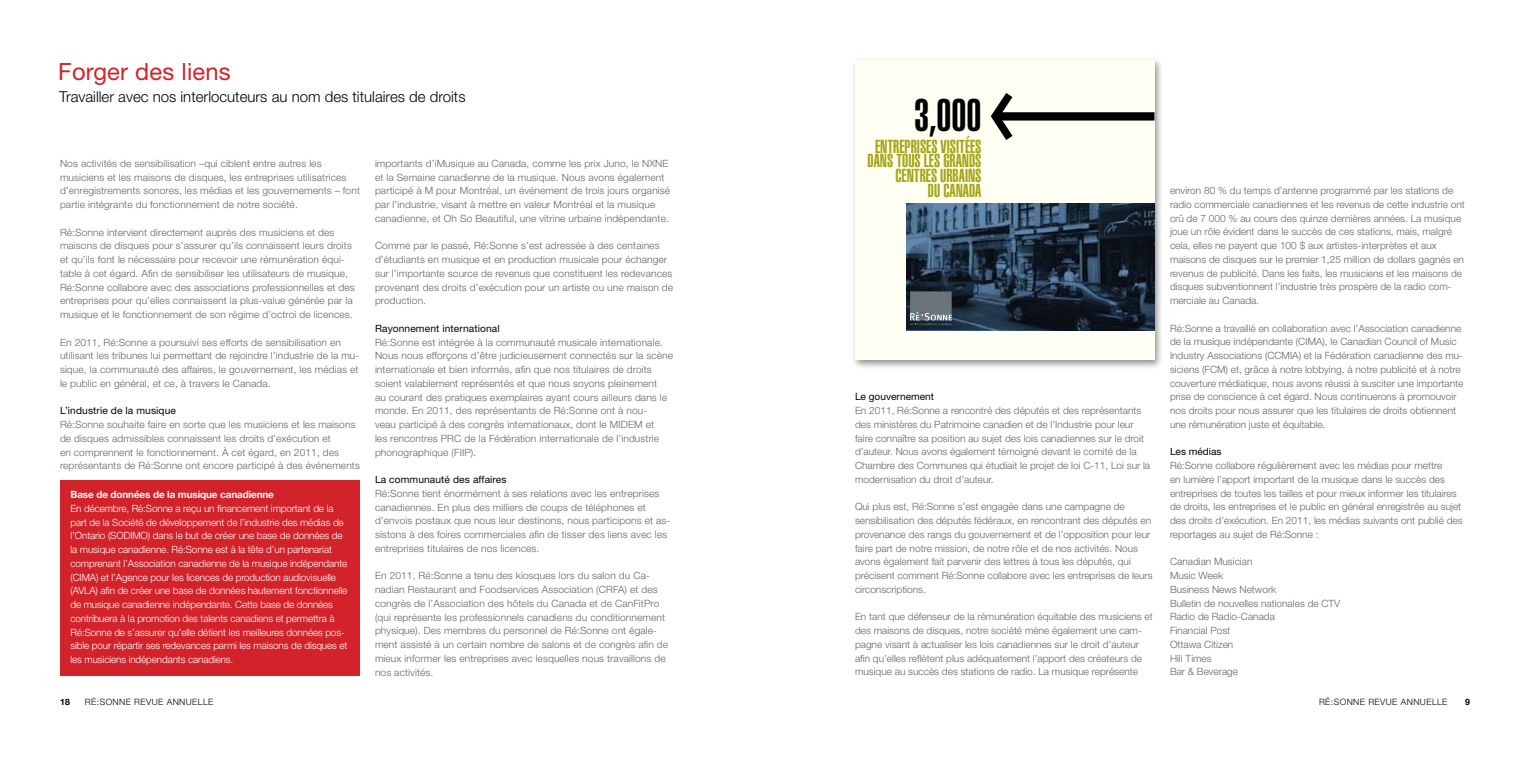
<style>
.page{position:relative;width:1530px;height:765px;background:#fff}
.page>*{position:absolute;margin:0;border:0;box-sizing:border-box;transform-origin:0 0}
.t1{font:900 extra-condensed 45px "Helvetica";color:#000}
.t2{font:23.75px "Helvetica Neue";letter-spacing:.01em;color:#d2232a}
.t3{font:900 extra-condensed 18.5px/15px "Helvetica";color:#a3a510;text-align:right}
.t4{font:300 15px "Helvetica Neue";color:#000}
.t5{font:300 10px/13.8px "Helvetica Neue";letter-spacing:.01em;color:#636466}
.t6{font:300 10px/13.8px "Helvetica Neue";letter-spacing:-.01em;color:#fff}
.t7{font:10px "Helvetica Neue";letter-spacing:.01em;color:#000}
.t8{font:700 10px "Helvetica Neue";letter-spacing:-.01em;color:#fff}
.t9{font:300 8.75px "Helvetica Neue";letter-spacing:.05em;color:#000}
.t10{font:700 8.75px "Helvetica Neue";color:#000}
</style>
<div class="page">
<div style="left:851px;top:56px;width:313px;height:313px;background:#000;opacity:.45"></div>
<div style="left:855px;top:61px;width:299px;height:299px;background:#fffef2"></div>
<img style="left:906px;top:203px;width:248px;height:127px">
<div style="left:999px;top:112px;width:155px;height:9px;background:#020202"></div>
<svg style="left:990px;top:93px;width:30px;height:47px"></svg>
<svg style="left:910px;top:291px;width:42px;height:34px"></svg>
<div style="left:60px;top:480px;width:300px;height:195px;background:#d2232a"></div>
<h2 class="t2" style="left:58px;top:57px;width:174px">Forger des liens</h2>
<h3 class="t4" style="left:59px;top:87px;width:408px">Travailler avec nos interlocuteurs au nom des titulaires de droits</h3>
<p class="t5" style="left:60px;top:156px;width:302px">Nos activités de sensibilisation –qui ciblent entre autres les musiciens et les maisons de disques, les entreprises utilisatrices d’enregistrements sonores, les médias et les gouvernements – font partie intégrante du fonctionnement de notre société.</p>
<p class="t5" style="left:60px;top:225px;width:296px">Ré:Sonne intervient directement auprès des musiciens et des maisons de disques pour s’assurer qu’ils connaissent leurs droits et qu’ils font le nécessaire pour recevoir une rémunération équi&shy;table à cet égard. Afin de sensibiliser les utilisateurs de musique, Ré:Sonne collabore avec des associations professionnelles et des entreprises pour qu’elles connaissent la plus-value générée par la musique et le fonctionnement de son régime d’octroi de licences.</p>
<p class="t5" style="left:60px;top:335px;width:301px">En 2011, Ré:Sonne a poursuivi ses efforts de sensibilisation en utilisant les tribunes lui permettant de rejoindre l’industrie de la mu&shy;sique, la communauté des affaires, le gouvernement, les médias et le public en général, et ce, à travers le Canada.</p>
<p class="t7" style="left:60px;top:405px;width:118px">L’industrie de la musique</p>
<p class="t5" style="left:60px;top:417px;width:301px">Ré:Sonne souhaite faire en sorte que les musiciens et les maisons de disques admissibles connaissent les droits d’exécution et<br>en comprennent le fonctionnement. À cet égard, en 2011, des représentants de Ré:Sonne ont encore participé à des événements</p>
<p class="t8" style="left:71px;top:488px;width:205px">Base de données de la musique canadienne</p>
<p class="t6" style="left:71px;top:501px;width:279px">En décembre, Ré:Sonne a reçu un financement important de la part de la Société de développement de l’industrie des médias de l’Ontario (SODIMO) dans le but de créer une base de données de la musique canadienne. Ré:Sonne est à la tête d’un partenariat comprenant l’Association canadienne de la musique indépendante (CIMA) et l’Agence pour les licences de production audiovisuelle (AVLA) afin de créer une base de données hautement fonctionnelle de musique canadienne indépendante. Cette base de données contribuera à la promotion des talents canadiens et permettra à Ré:Sonne de s’assurer qu’elle détient les meilleures données pos&shy;sible pour répartir ses redevances parmi les maisons de disques et les musiciens indépendants canadiens.</p>
<p class="t10" style="left:60px;top:696px;width:12px">18</p>
<p class="t9" style="left:85px;top:697px;width:130px">RÉ:SONNE REVUE ANNUELLE</p>
<p class="t5" style="left:375px;top:156px;width:297px">importants d’iMusique au Canada, comme les prix Juno, le NXNE et la Semaine canadienne de la musique. Nous avons également participé à M pour Montréal, un événement de trois jours organisé par l’industrie, visant à mettre en valeur Montréal et la musique canadienne, et Oh So Beautiful, une vitrine urbaine indépendante.</p>
<p class="t5" style="left:375px;top:239px;width:300px">Comme par le passé, Ré:Sonne s’est adressée à des centaines d’étudiants en musique et en production musicale pour échanger sur l’importante source de revenus que constituent les redevances provenant des droits d’exécution pour un artiste ou une maison de production.</p>
<p class="t7" style="left:375px;top:322px;width:126px">Rayonnement international</p>
<p class="t5" style="left:375px;top:335px;width:300px">Ré:Sonne est intégrée à la communauté musicale internationale.<br>Nous nous efforçons d’être judicieusement connectés sur la scène internationale et bien informés, afin que nos titulaires de droits soient valablement représentés et que nous soyons pleinement<br>au courant des pratiques exemplaires ayant cours ailleurs dans le monde. En 2011, des représentants de Ré:Sonne ont à nou-<br>veau participé à des congrès internationaux, dont le MIDEM et<br>les rencontres PRC de la Fédération internationale de l’industrie phonographique (FIIP).</p>
<p class="t7" style="left:375px;top:474px;width:133px">La communauté des affaires</p>
<p class="t5" style="left:375px;top:486px;width:297px">Ré:Sonne tient énormément à ses relations avec les entreprises canadiennes. En plus des milliers de coups de téléphones et d’envois postaux que nous leur destinons, nous participons et as&shy;sistons à des foires commerciales afin de tisser des liens avec les entreprises titulaires de nos licences.</p>
<p class="t5" style="left:375px;top:569px;width:295px">En 2011, Ré:Sonne a tenu des kiosques lors du salon du Ca&shy;nadian Restaurant and Foodservices Association (CRFA) et des congrès de l’Association des hôtels du Canada et de CanFitPro (qui représente les professionnels canadiens du conditionnement physique). Des membres du personnel de Ré:Sonne ont égale&shy;ment assisté à un certain nombre de salons et de congrès afin de mieux informer les entreprises avec lesquelles nous travaillons de nos activités.</p>
<h1 class="t1" style="left:914px;top:90px;width:69px">3,000</h1>
<h3 class="t3" style="left:868px;top:139px;width:115px">ENTREPRISES VISITÉES<br>DANS TOUS LES GRANDS<br>CENTRES URBAINS<br>DU CANADA</h3>
<p class="t7" style="left:855px;top:391px;width:80px">Le gouvernement</p>
<p class="t5" style="left:855px;top:403px;width:297px">En 2011, Ré:Sonne a rencontré des députés et des représentants des ministères du Patrimoine canadien et de l’Industrie pour leur faire connaître sa position au sujet des lois canadiennes sur le droit d’auteur. Nous avons également témoigné devant le comité de la Chambre des Communes qui étudiait le projet de loi C-11, Loi sur la modernisation du droit d’auteur.</p>
<p class="t5" style="left:855px;top:500px;width:299px">Qui plus est, Ré:Sonne s’est engagée dans une campagne de sensibilisation des députés fédéraux, en rencontrant des députés en provenance des rangs du gouvernement et de l’opposition pour leur faire part de notre mission, de notre rôle et de nos activités. Nous avons également fait parvenir des lettres à tous les députés, qui précisent comment Ré:Sonne collabore avec les entreprises de leurs circonscriptions.</p>
<p class="t5" style="left:855px;top:610px;width:299px">En tant que défenseur de la rémunération équitable des musiciens et des maisons de disques, notre société mène également une cam&shy;pagne visant à actualiser les lois canadiennes sur le droit d’auteur afin qu’elles reflètent plus adéquatement l’apport des créateurs de musique au succès des stations de radio. La musique représente</p>
<p class="t5" style="left:1170px;top:183px;width:296px">environ 80 % du temps d’antenne programmé par les stations de radio commerciale canadiennes et les revenus de cette industrie ont crû de 7 000 % au cours des quinze dernières années. La musique joue un rôle évident dans le succès de ces stations, mais, malgré cela, elles ne payent que 100 $ aux artistes-interprètes et aux maisons de disques sur le premier 1,25 million de dollars gagnés en revenus de publicité. Dans les faits, les musiciens et les maisons de disques subventionnent l’industrie très prospère de la radio com&shy;merciale au Canada.</p>
<p class="t5" style="left:1170px;top:321px;width:295px">Ré:Sonne a travaillé en collaboration avec l’Association canadienne de la musique indépendante (CIMA), le Canadian Council of Music Industry Associations (CCMIA) et la Fédération canadienne des mu&shy;siciens (FCM) et, grâce à notre lobbying, à notre publicité et à notre couverture médiatique, nous avons réussi à susciter une importante prise de conscience à cet égard. Nous continuerons à promouvoir nos droits pour nous assurer que les titulaires de droits obtiennent une rémunération juste et équitable.</p>
<p class="t7" style="left:1170px;top:446px;width:53px">Les médias</p>
<p class="t5" style="left:1170px;top:458px;width:294px">Ré:Sonne collabore régulièrement avec les médias pour mettre<br>en lumière l’apport important de la musique dans le succès des entreprises de toutes les tailles et pour mieux informer les titulaires de droits, les entreprises et le public en général enregistrée au sujet des droits d’exécution. En 2011, les médias suivants ont publié des reportages au sujet de Ré:Sonne :</p>
<p class="t5" style="left:1170px;top:555px;width:172px">Canadian Musician<br>Music Week<br>Business News Network<br>Bulletin de nouvelles nationales de CTV<br>Radio de Radio-Canada<br>Financial Post<br>Ottawa Citizen<br>Hill Times<br>Bar &amp; Beverage</p>
<p class="t9" style="left:1319px;top:697px;width:130px">RÉ:SONNE REVUE ANNUELLE</p>
<p class="t10" style="left:1465px;top:696px;width:6px">9</p>
</div>
